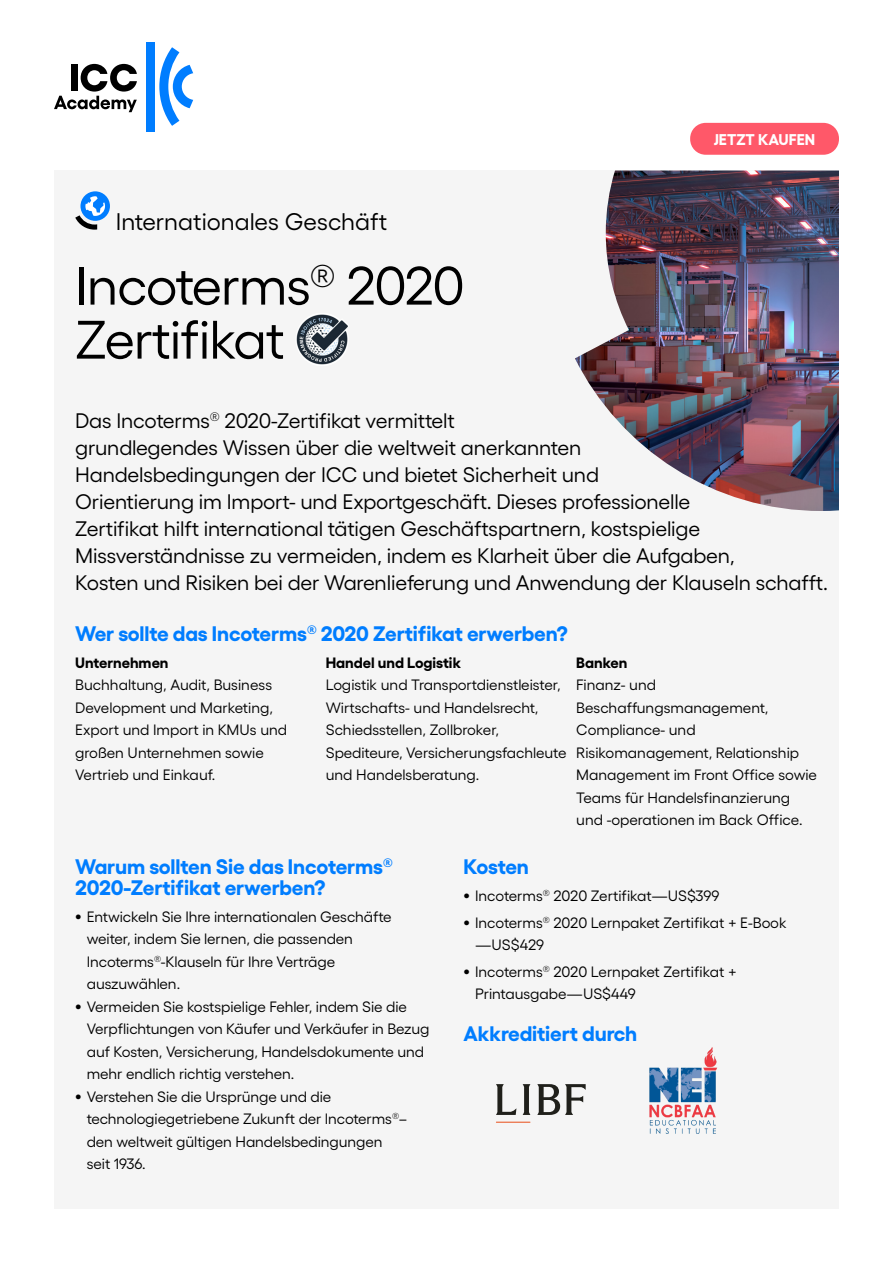
<style>
.page{position:relative;width:893px;height:1263px;background:#fff}
.page>*{position:absolute;margin:0;border:0;box-sizing:border-box;transform-origin:0 0}
.t1{font:54px/54px "Gellix";letter-spacing:-.02em;color:#000}
.t2{font:24px "Gellix";color:#000}
.t3{font:21px/27px "Gellix";letter-spacing:-.01em;color:#000}
.t4{font:700 21px/21px "Gellix";letter-spacing:-.005em;color:#007dff}
.t5{font:700 15.6px "Gellix";color:#fff}
.t6{font:15px/22.5px "Gellix";letter-spacing:-.005em;color:#000}
.t7{font:700 15px "Gellix";color:#000}
.s1{font-size:21px}
</style>
<div class="page">
<div style="left:54px;top:170px;width:785px;height:1039px;background:#f5f5f5"></div>
<div style="left:690px;top:123px;width:149px;height:32px;background:#ff5869;border-radius:16px"></div>
<img style="left:296px;top:314px;width:52px;height:51px">
<div style="left:146px;top:42px;width:9px;height:89px;background:#007dff"></div>
<svg style="left:159px;top:47px;width:34px;height:79px"></svg>
<svg style="left:54px;top:64px;width:83px;height:48px"></svg>
<svg style="left:80px;top:191px;width:30px;height:30px"></svg>
<svg style="left:75px;top:196px;width:30px;height:34px"></svg>
<img style="left:575px;top:171px;width:264px;height:340px">
<img style="left:649px;top:1047px;width:69px;height:87px">
<svg style="left:523px;top:1084px;width:7px;height:31px"></svg>
<svg style="left:537px;top:1084px;width:49px;height:31px"></svg>
<svg style="left:496px;top:1084px;width:20px;height:31px"></svg>
<hr style="left:496px;top:1122px;width:34px;height:1px;background:#e84710">
<h2 class="t2" style="left:116px;top:209px;width:273px">Internationales Geschäft</h2>
<h1 class="t1" style="left:75px;top:260px;width:391px">Incoterms<sup>®</sup> 2020<br>Zertifikat</h1>
<p class="t5" style="left:714px;top:130px;width:103px">JETZT KAUFEN</p>
<p class="t3" style="left:75px;top:407px;width:754px">Das Incoterms<sup>®</sup> 2020-Zertifikat vermittelt<br>grundlegendes Wissen über die weltweit anerkannten<br>Handelsbedingungen der ICC und bietet Sicherheit und<br>Orientierung im Import- und Exportgeschäft. Dieses professionelle<br>Zertifikat hilft international tätigen Geschäftspartnern, kostspielige Missverständnisse zu vermeiden, indem es Klarheit über die Aufgaben,<br>Kosten und Risiken bei der Warenlieferung und Anwendung der Klauseln schafft.</p>
<h3 class="t4" style="left:75px;top:623px;width:494px">Wer sollte das Incoterms<sup>®</sup> 2020 Zertifikat erwerben?</h3>
<p class="t7" style="left:75px;top:654px;width:95px">Unternehmen</p>
<p class="t6" style="left:75px;top:674px;width:213px">Buchhaltung, Audit, Business<br>Development und Marketing,<br>Export und Import in KMUs und großen Unternehmen sowie<br>Vertrieb und Einkauf.</p>
<p class="t7" style="left:326px;top:654px;width:137px">Handel und Logistik</p>
<p class="t6" style="left:326px;top:674px;width:242px">Logistik und Transportdienstleister, Wirtschafts- und Handelsrecht, Schiedsstellen, Zollbroker, Spediteure, Versicherungsfachleute und Handelsberatung.</p>
<p class="t7" style="left:576px;top:654px;width:53px">Banken</p>
<p class="t6" style="left:576px;top:674px;width:242px">Finanz- und<br>Beschaffungsmanagement,<br>Compliance- und<br>Risikomanagement, Relationship<br>Management im Front Office sowie<br>Teams für Handelsfinanzierung und -operationen im Back Office.</p>
<h3 class="t4" style="left:75px;top:856px;width:319px">Warum sollten Sie das Incoterms<sup>®<br></sup>2020-Zertifikat erwerben?</h3>
<p class="t6" style="left:87px;top:905px;width:306px;text-indent:-12px"><span class="s1">•</span> Entwickeln Sie Ihre internationalen Geschäfte weiter, indem Sie lernen, die passenden Incoterms<sup>®</sup>-Klauseln für Ihre Verträge auszuwählen.</p>
<p class="t6" style="left:87px;top:995px;width:344px;text-indent:-12px"><span class="s1">•</span> Vermeiden Sie kostspielige Fehler, indem Sie die Verpflichtungen von Käufer und Verkäufer in Bezug auf Kosten, Versicherung, Handelsdokumente und mehr endlich richtig verstehen.</p>
<p class="t6" style="left:87px;top:1085px;width:322px;text-indent:-12px"><span class="s1">•</span> Verstehen Sie die Ursprünge und die technologiegetriebene Zukunft der Incoterms<sup>®</sup>– den weltweit gültigen Handelsbedingungen seit 1936.</p>
<h3 class="t4" style="left:463px;top:856px;width:67px">Kosten</h3>
<p class="t6" style="left:463px;top:884px;width:257px"><span class="s1">•</span> Incoterms<sup>®</sup> 2020 Zertifikat—US$399</p>
<p class="t6" style="left:475px;top:911px;width:313px;text-indent:-12px"><span class="s1">•</span> Incoterms<sup>®</sup> 2020 Lernpaket Zertifikat + E-Book —US$429</p>
<p class="t6" style="left:475px;top:960px;width:263px;text-indent:-12px"><span class="s1">•</span> Incoterms<sup>®</sup> 2020 Lernpaket Zertifikat +<br>Printausgabe—US$449</p>
<h3 class="t4" style="left:463px;top:1023px;width:175px">Akkreditiert durch</h3>
</div>
